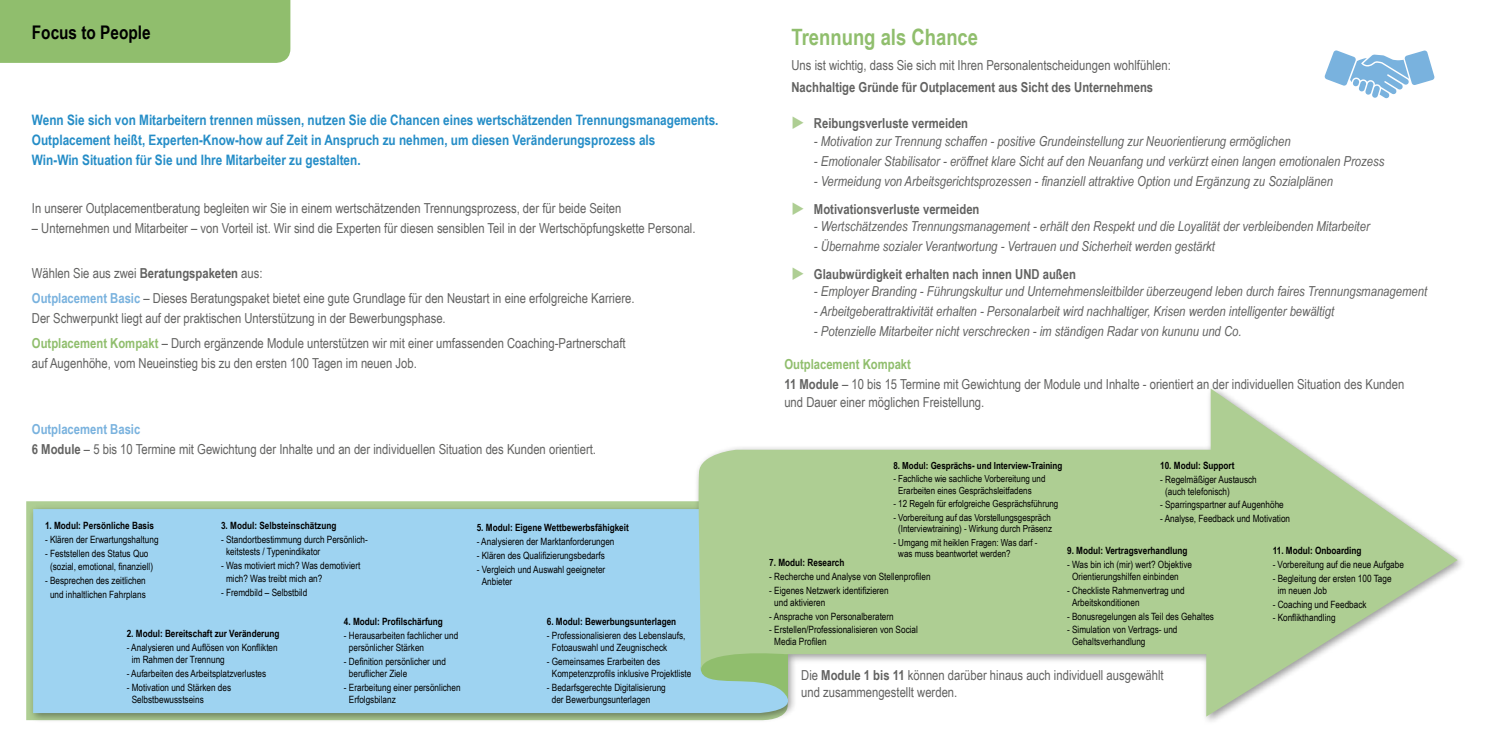
<style>
.page{position:relative;width:1489px;height:745px;background:#fff}
.page>*{position:absolute;margin:0;border:0;box-sizing:border-box;transform-origin:0 0}
.t1{font:700 22.5px "Arial Narrow";color:#90be6d}
.t2{font:700 18.75px "Arial Narrow";color:#000}
.t3{font:700 14.38px/20px "Arial Narrow";color:#258dc7}
.t4{font:13.75px/25px "Arial Narrow";color:#626261}
.t5{font:italic 13.75px "Arial Narrow";color:#626261}
.t6{font:700 13.75px "Arial Narrow";color:#626261}
.t7{font:10px/12px "Arial Narrow";color:#000}
.t8{font:700 10px "Arial Narrow";color:#000}
.t9{font:9.75px/11.8px "Arial Narrow";color:#000}
.t10{font:700 9.75px "Arial Narrow";color:#000}
.s1{font-weight:700}
.s2{font-weight:700;color:#79b2de}
.s3{font-weight:700;color:#90be6d}
.s4{color:#aece93}
</style>
<div class="page">
<div style="left:0;top:0;width:290px;height:63px;background:#90be6d"></div>
<div style="left:28px;top:384px;width:1438px;height:341px;background:#000;opacity:.4"></div>
<div style="left:33px;top:508px;width:665px;height:204px;background:#9ed3f1"></div>
<svg style="left:698px;top:388px;width:759px;height:328px;fill:#aece93"></svg>
<svg style="left:1324px;top:50px;width:110px;height:48px"></svg>
<h2 class="t2" style="left:32px;top:21px;width:120px">Focus to People</h2>
<p class="t3" style="left:32px;top:110px;width:688px">Wenn Sie sich von Mitarbeitern trennen müssen, nutzen Sie die Chancen eines wertschätzenden Trennungsmanagements.<br>Outplacement heißt, Experten-Know-how auf Zeit in Anspruch zu nehmen, um diesen Veränderungsprozess als<br>Win-Win Situation für Sie und Ihre Mitarbeiter zu gestalten.</p>
<h3 class="t4" style="left:32px;top:196px;width:591px">In unserer Outplacementberatung begleiten wir Sie in einem wertschätzenden Trennungsprozess, der für beide Seiten</h3>
<h3 class="t4" style="left:32px;top:216px;width:665px">– Unternehmen und Mitarbeiter – von Vorteil ist. Wir sind die Experten für diesen sensiblen Teil in der Wertschöpfungskette Personal.</h3>
<h3 class="t4" style="left:32px;top:261px;width:604px">Wählen Sie aus zwei <span class="s1">Beratungspaketen</span> aus:<br><span class="s2">Outplacement Basic</span> – Dieses Beratungspaket bietet eine gute Grundlage für den Neustart in eine erfolgreiche Karriere.</h3>
<h3 class="t4" style="left:32px;top:306px;width:595px">Der Schwerpunkt liegt auf der praktischen Unterstützung in der Bewerbungsphase.<br><span class="s3">Outplacement Kompakt</span> – Durch ergänzende Module unterstützen wir mit einer umfassenden Coaching-Partnerschaft</h3>
<h3 class="t4" style="left:32px;top:351px;width:386px">auf Augenhöhe, vom Neueinstieg bis zu den ersten 100 Tagen im neuen Job.</h3>
<h3 class="t4" style="left:32px;top:419px;width:565px;line-height:20px"><span class="s2">Outplacement Basic<br></span><span class="s1">6 Module</span> – 5 bis 10 Termine mit Gewichtung der Inhalte und an der individuellen Situation des Kunden orientiert.</h3>
<p class="t8" style="left:45px;top:519px;width:110px">1. Modul: Persönliche Basis</p>
<p class="t7" style="left:45px;top:533px;width:115px">- Klären der Erwartungshaltung</p>
<p class="t7" style="left:45px;top:546px;width:109px;line-height:13.8px;text-align:center">- Feststellen des Status Quo (sozial, emotional, finanziell)</p>
<p class="t7" style="left:45px;top:573px;width:102px;line-height:13.8px;text-align:center">- Besprechen des zeitlichen und inhaltlichen Fahrplans</p>
<p class="t8" style="left:221px;top:519px;width:117px">3. Modul: Selbsteinschätzung</p>
<p class="t7" style="left:226px;top:533px;width:143px;text-indent:-5px">- Standortbestimmung durch Persönlich&shy;keitstests / Typenindikator</p>
<p class="t7" style="left:226px;top:558px;width:136px;line-height:13.8px;text-indent:-5px">- Was motiviert mich? Was demotiviert mich? Was treibt mich an?</p>
<p class="t7" style="left:221px;top:586px;width:88px">- Fremdbild – Selbstbild</p>
<p class="t8" style="left:127px;top:627px;width:154px">2. Modul: Bereitschaft zur Veränderung</p>
<p class="t7" style="left:132px;top:641px;width:147px;text-indent:-5px">- Analysieren und Auflösen von Konflikten im Rahmen der Trennung</p>
<p class="t7" style="left:127px;top:666px;width:141px">- Aufarbeiten des Arbeitsplatzverlustes</p>
<p class="t7" style="left:132px;top:680px;width:101px;text-indent:-5px">- Motivation und Stärken des<br>Selbstbewusstseins</p>
<p class="t8" style="left:344px;top:615px;width:100px">4. Modul: Profilschärfung</p>
<p class="t7" style="left:349px;top:629px;width:111px;text-indent:-5px">- Herausarbeiten fachlicher und persönlicher Stärken</p>
<p class="t7" style="left:349px;top:654px;width:99px;text-indent:-5px">- Definition persönlicher und beruflicher Ziele</p>
<p class="t7" style="left:349px;top:680px;width:113px;text-indent:-5px">- Erarbeitung einer persönlichen<br>Erfolgsbilanz</p>
<p class="t8" style="left:477px;top:521px;width:154px">5. Modul: Eigene Wettbewerbsfähigkeit</p>
<p class="t7" style="left:477px;top:535px;width:139px">- Analysieren der Marktanforderungen</p>
<p class="t7" style="left:477px;top:549px;width:130px">- Klären des Qualifizierungsbedarfs</p>
<p class="t7" style="left:482px;top:562px;width:125px;text-indent:-5px">- Vergleich und Auswahl geeigneter<br>Anbieter</p>
<p class="t8" style="left:547px;top:615px;width:131px">6. Modul: Bewerbungsunterlagen</p>
<p class="t7" style="left:552px;top:629px;width:135px;text-indent:-5px">- Professionalisieren des Lebenslaufs,<br>Fotoauswahl und Zeugnischeck</p>
<p class="t7" style="left:552px;top:654px;width:141px;text-indent:-5px">- Gemeinsames Erarbeiten des<br>Kompetenzprofils inklusive Projektliste</p>
<p class="t7" style="left:552px;top:680px;width:115px;text-indent:-5px">- Bedarfsgerechte Digitalisierung der Bewerbungsunterlagen</p>
<h1 class="t1" style="left:791px;top:24px;width:188px">Trennung als Chance</h1>
<h3 class="t4" style="left:791px;top:52px;width:381px">Uns ist wichtig, dass Sie sich mit Ihren Personalentscheidungen wohlfühlen:</h3>
<h3 class="t6" style="left:791px;top:79px;width:363px">Nachhaltige Gründe für Outplacement aus Sicht des Unternehmens</h3>
<h3 class="t6" style="left:791px;top:115px;width:178px"><span class="s4">◆</span> Reibungsverluste vermeiden</h3>
<h3 class="t5" style="left:814px;top:133px;width:478px">- Motivation zur Trennung schaffen - positive Grundeinstellung zur Neuorientierung ermöglichen</h3>
<h3 class="t5" style="left:814px;top:153px;width:572px">- Emotionaler Stabilisator - eröffnet klare Sicht auf den Neuanfang und verkürzt einen langen emotionalen Prozess</h3>
<h3 class="t5" style="left:814px;top:173px;width:520px">- Vermeidung von Arbeitsgerichtsprozessen - finanziell attraktive Option und Ergänzung zu Sozialplänen</h3>
<h3 class="t6" style="left:791px;top:200px;width:189px"><span class="s4">◆</span> Motivationsverluste vermeiden</h3>
<h3 class="t5" style="left:814px;top:218px;width:557px">- Wertschätzendes Trennungsmanagement - erhält den Respekt und die Loyalität der verbleibenden Mitarbeiter</h3>
<h3 class="t5" style="left:814px;top:238px;width:402px">- Übernahme sozialer Verantwortung - Vertrauen und Sicherheit werden gestärkt</h3>
<h3 class="t6" style="left:791px;top:265px;width:286px"><span class="s4">◆</span> Glaubwürdigkeit erhalten nach innen UND außen</h3>
<h3 class="t5" style="left:814px;top:283px;width:614px">- Employer Branding - Führungskultur und Unternehmensleitbilder überzeugend leben durch faires Trennungsmanagement</h3>
<h3 class="t5" style="left:814px;top:303px;width:521px">- Arbeitgeberattraktivität erhalten - Personalarbeit wird nachhaltiger, Krisen werden intelligenter bewältigt</h3>
<h3 class="t5" style="left:814px;top:323px;width:429px">- Potenzielle Mitarbeiter nicht verschrecken - im ständigen Radar von kununu und Co.</h3>
<h3 class="t4" style="left:784px;top:354px;width:621px;line-height:20px"><span class="s3">Outplacement Kompakt<br></span><span class="s1">11 Module</span> – 10 bis 15 Termine mit Gewichtung der Module und Inhalte - orientiert an der individuellen Situation des Kunden</h3>
<h3 class="t4" style="left:784px;top:389px;width:201px">und Dauer einer möglichen Freistellung.</h3>
<p class="t10" style="left:893px;top:459px;width:170px">8. Modul: Gesprächs- und Interview-Training</p>
<p class="t9" style="left:898px;top:472px;width:149px;text-indent:-5px">- Fachliche wie sachliche Vorbereitung und<br>Erarbeiten eines Gesprächsleitfadens</p>
<p class="t9" style="left:893px;top:497px;width:166px">- 12 Regeln für erfolgreiche Gesprächsführung</p>
<p class="t9" style="left:893px;top:511px;width:160px;text-align:center">- Vorbereitung auf das Vorstellungsgespräch (Interviewtraining) - Wirkung durch Präsenz</p>
<p class="t9" style="left:898px;top:536px;width:141px;text-indent:-5px">- Umgang mit heiklen Fragen: Was darf - was muss beantwortet werden?</p>
<p class="t8" style="left:1160px;top:459px;width:76px">10. Modul: Support</p>
<p class="t7" style="left:1165px;top:472px;width:93px;text-indent:-5px">- Regelmäßiger Austausch (auch telefonisch)</p>
<p class="t7" style="left:1160px;top:498px;width:125px">- Sparringspartner auf Augenhöhe</p>
<p class="t7" style="left:1160px;top:512px;width:131px">- Analyse, Feedback und Motivation</p>
<p class="t8" style="left:1272px;top:544px;width:90px">11. Modul: Onboarding</p>
<p class="t7" style="left:1272px;top:558px;width:133px">- Vorbereitung auf die neue Aufgabe</p>
<p class="t7" style="left:1277px;top:572px;width:115px;text-indent:-5px">- Begleitung der ersten 100 Tage im neuen Job</p>
<p class="t7" style="left:1272px;top:597px;width:95px">- Coaching und Feedback</p>
<p class="t7" style="left:1272px;top:611px;width:64px">- Konflikthandling</p>
<p class="t8" style="left:1067px;top:544px;width:122px">9. Modul: Vertragsverhandlung</p>
<p class="t7" style="left:1072px;top:558px;width:122px;text-indent:-5px">- Was bin ich (mir) wert? Objektive<br>Orientierungshilfen einbinden</p>
<p class="t7" style="left:1072px;top:584px;width:114px;text-indent:-5px">- Checkliste Rahmenvertrag und<br>Arbeitskonditionen</p>
<p class="t7" style="left:1067px;top:609px;width:148px">- Bonusregelungen als Teil des Gehaltes</p>
<p class="t7" style="left:1072px;top:623px;width:107px;text-indent:-5px">- Simulation von Vertrags- und<br>Gehaltsverhandlung</p>
<p class="t8" style="left:769px;top:556px;width:77px">7. Modul: Research</p>
<p class="t7" style="left:769px;top:570px;width:163px">- Recherche und Analyse von Stellenprofilen</p>
<p class="t7" style="left:774px;top:584px;width:116px;text-indent:-5px">- Eigenes Netzwerk identifizieren und aktivieren</p>
<p class="t7" style="left:769px;top:609px;width:126px">- Ansprache von Personalberatern</p>
<p class="t7" style="left:774px;top:623px;width:145px;text-indent:-5px">- Erstellen/Professionalisieren von Social<br>Media Profilen</p>
<h3 class="t4" style="left:801px;top:665px;width:364px;line-height:17.5px">Die <span class="s1">Module 1 bis 11</span> können darüber hinaus auch individuell ausgewählt und zusammengestellt werden.</h3>
</div>
